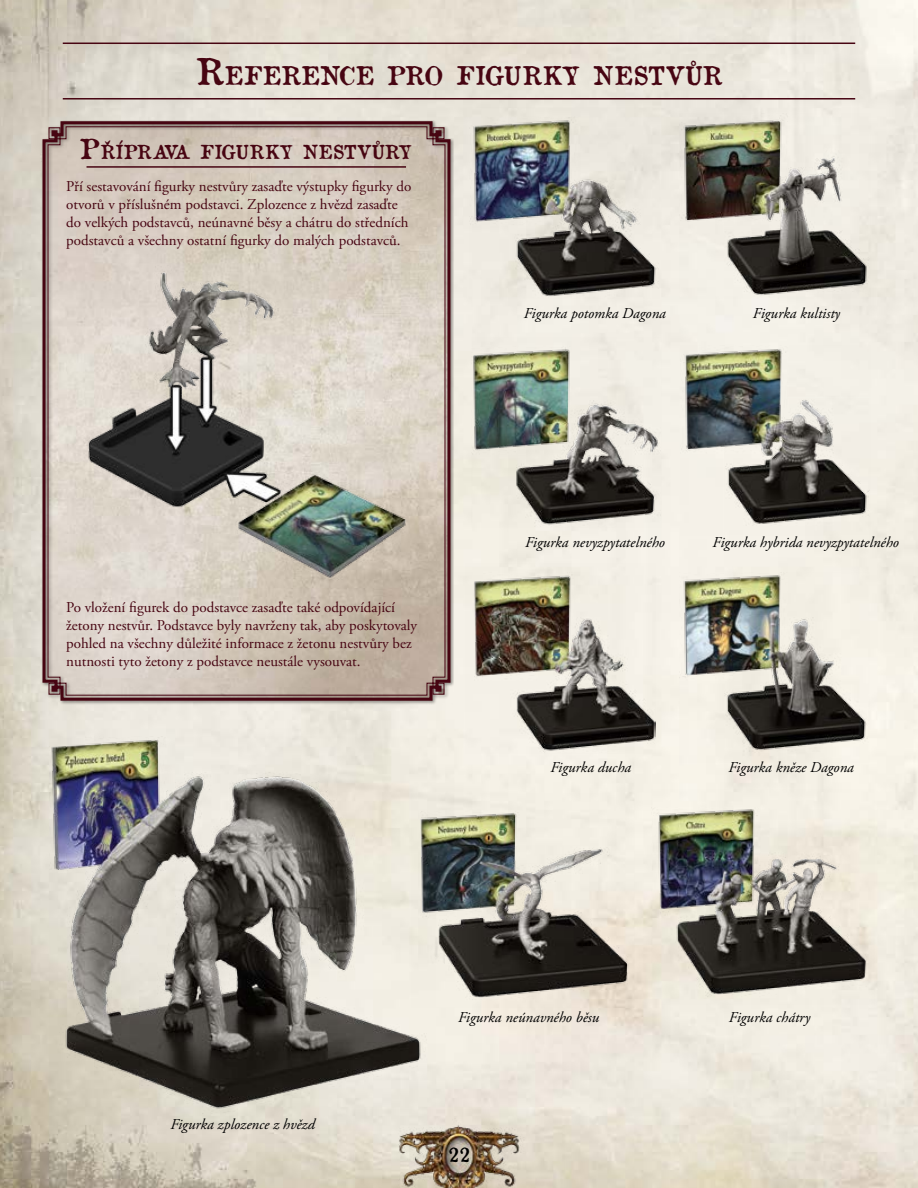
<style>
.page{position:relative;width:918px;height:1188px;background:#fff}
.page>*{position:absolute;margin:0;border:0;box-sizing:border-box;transform-origin:0 0}
.t1{font:25.2px "Old Newspaper Types Loc";color:#470512}
.t2{font:19.5px "Old Newspaper Types Loc";color:#000}
.t3{font:18.9px "Old Newspaper Types Loc";color:#470512}
.t4{font:15px/18px "Adobe Garamond Pro";color:#470512}
.t5{font:italic 15px "Adobe Garamond Pro";color:#000}
.s1{font-size:36px}
.s2{font-size:27px}
</style>
<div class="page">
<img style="left:0;top:0;width:918px;height:1188px">
<img style="left:353px;top:1110px;width:212px;height:78px">
<hr style="left:63px;top:43px;width:792px;height:1px;background:#470512">
<hr style="left:63px;top:98px;width:792px;height:2px;background:#470512">
<svg style="left:41px;top:120px;width:411px;height:582px;background:#825f60"></svg>
<svg style="left:47px;top:126px;width:399px;height:570px;background:#cfc3b7"></svg>
<img style="left:84px;top:259px;width:325px;height:329px">
<img style="left:681px;top:346px;width:190px;height:190px">
<img style="left:472px;top:338px;width:190px;height:190px">
<img style="left:679px;top:572px;width:190px;height:190px">
<img style="left:436px;top:794px;width:198px;height:213px">
<img style="left:651px;top:790px;width:224px;height:214px">
<img style="left:50px;top:737px;width:386px;height:394px">
<img style="left:470px;top:108px;width:190px;height:190px">
<img style="left:680px;top:113px;width:190px;height:185px">
<img style="left:466px;top:563px;width:190px;height:190px">
<h1 class="t1" style="left:195px;top:58px;width:529px"><span class="s1">R</span>EFERENCE PRO FIGURKY NESTVŮR</h1>
<p class="t3" style="left:79px;top:140px;width:334px"><span class="s2">P</span>ŘÍPRAVA FIGURKY NESTVŮRY</p>
<p class="t4" style="left:66px;top:178px;width:347px">Pří sestavování figurky nestvůry zasaďte výstupky figurky do otvorů v příslušném podstavci. Zplozence z hvězd zasaďte do velkých podstavců, neúnavné běsy a chátru do středních podstavců a všechny ostatní figurky do malých podstavců.</p>
<p class="t4" style="left:66px;top:598px;width:352px">Po vložení figurek do podstavce zasaďte také odpovídající žetony nestvůr. Podstavce byly navrženy tak, aby poskytovaly pohled na všechny důležité informace z žetonu nestvůry bez nutnosti tyto žetony z podstavce neustále vysouvat.</p>
<p class="t5" style="left:524px;top:304px;width:144px">Figurka potomka Dagona</p>
<p class="t5" style="left:753px;top:304px;width:89px">Figurka kultisty</p>
<p class="t5" style="left:525px;top:534px;width:141px">Figurka nevyzpytatelného</p>
<p class="t5" style="left:713px;top:534px;width:188px">Figurka hybrida nevyzpytatelného</p>
<p class="t5" style="left:550px;top:758px;width:82px">Figurka ducha</p>
<p class="t5" style="left:728px;top:758px;width:127px">Figurka kněze Dagona</p>
<p class="t5" style="left:170px;top:1115px;width:146px">Figurka zplozence z hvězd</p>
<p class="t5" style="left:458px;top:1008px;width:143px">Figurka neúnavného běsu</p>
<p class="t5" style="left:729px;top:1008px;width:83px">Figurka chátry</p>
<h2 class="t2" style="left:448px;top:1142px;width:23px">22</h2>
</div>
